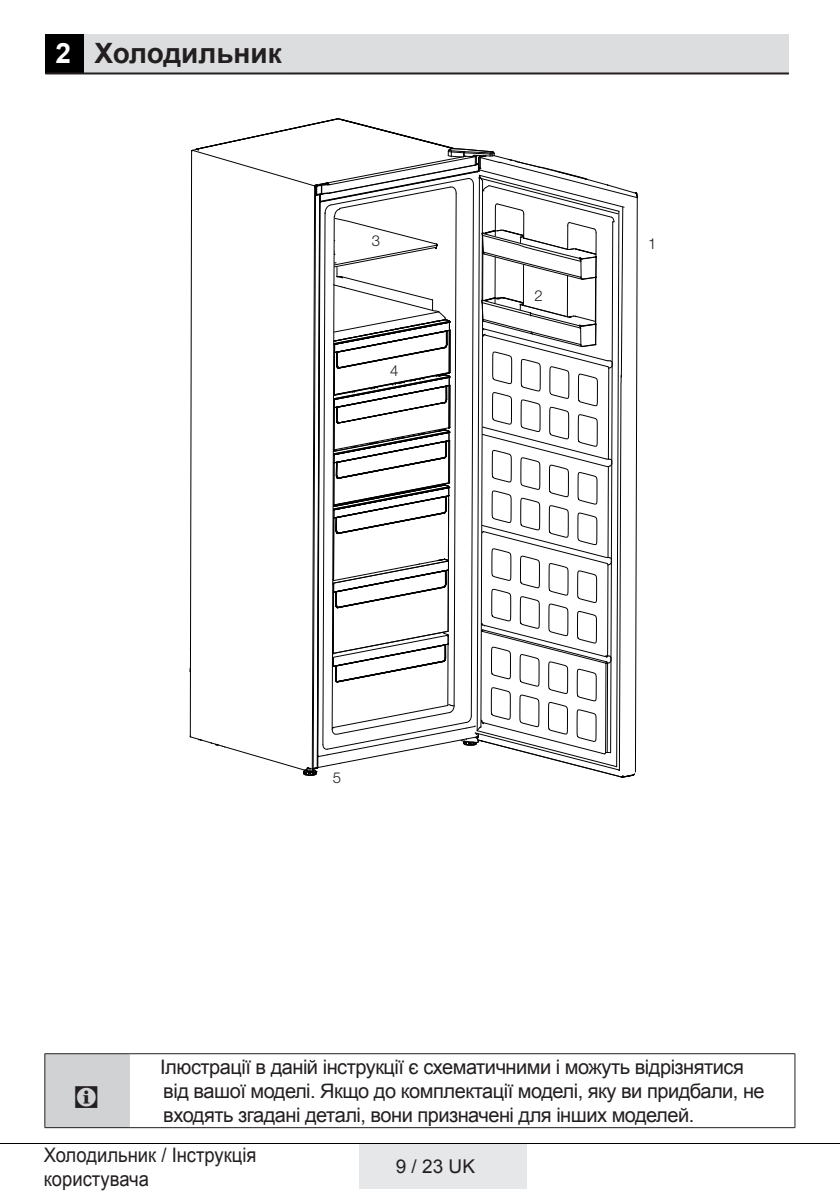
<style>
.page{position:relative;width:840px;height:1191px;background:#fff}
.page>*{position:absolute;margin:0;border:0;box-sizing:border-box;transform-origin:0 0}
.t1{font:32px "ZIWARNUN";color:#231f20}
.t2{font:700 28px "Arial";color:#231f20}
.t3{font:20px/24px "Arial";letter-spacing:-.025em;color:#231f20}
.t4{font:20px/24px "Arial";color:#231f20;scale:.92 1}
.t5{font:19px "Arial";color:#231f20}
.s1{color:#fff}
</style>
<div class="page">
<div style="left:358px;top:1143px;width:168px;height:45px;background:#e6e7e9"></div>
<hr style="left:0;top:1143px;width:839px;height:1px;background:#000">
<div style="left:45px;top:34px;width:40px;height:40px;background:#000"></div>
<div style="left:85px;top:34px;width:703px;height:40px;background:#dcdddf"></div>
<hr style="left:45px;top:72px;width:743px;height:2px;background:#231f20">
<div style="left:45px;top:1053px;width:84px;height:74px;background:#d1d2d4"></div>
<hr style="left:45px;top:1053px;width:84px;height:1px;background:#231f20">
<hr style="left:44px;top:1054px;width:1px;height:73px;background:#231f20">
<hr style="left:129px;top:1053px;width:665px;height:1px;background:#231f20">
<hr style="left:794px;top:1054px;width:1px;height:73px;background:#231f20">
<hr style="left:45px;top:1127px;width:84px;height:1px;background:#231f20">
<hr style="left:129px;top:1127px;width:665px;height:1px;background:#231f20">
<svg style="left:189px;top:118px;width:449px;height:660px"></svg>
<h2 class="t2" style="left:56px;top:38px;width:227px"><span class="s1">2</span> Холодильник</h2>
<h1 class="t1" style="left:73px;top:1079px;width:29px">C</h1>
<p class="t3" style="left:160px;top:1055px;width:605px">Ілюстрації в даній інструкції є схематичними і можуть відрізнятися від вашої моделі. Якщо до комплектації моделі, яку ви придбали, не входять згадані деталі, вони призначені для інших моделей.</p>
<p class="t4" style="left:44px;top:1142px;width:233px">Холодильник / Інструкція користувача</p>
<p class="t5" style="left:395px;top:1156px;width:81px">9 / 23 UK</p>
</div>
